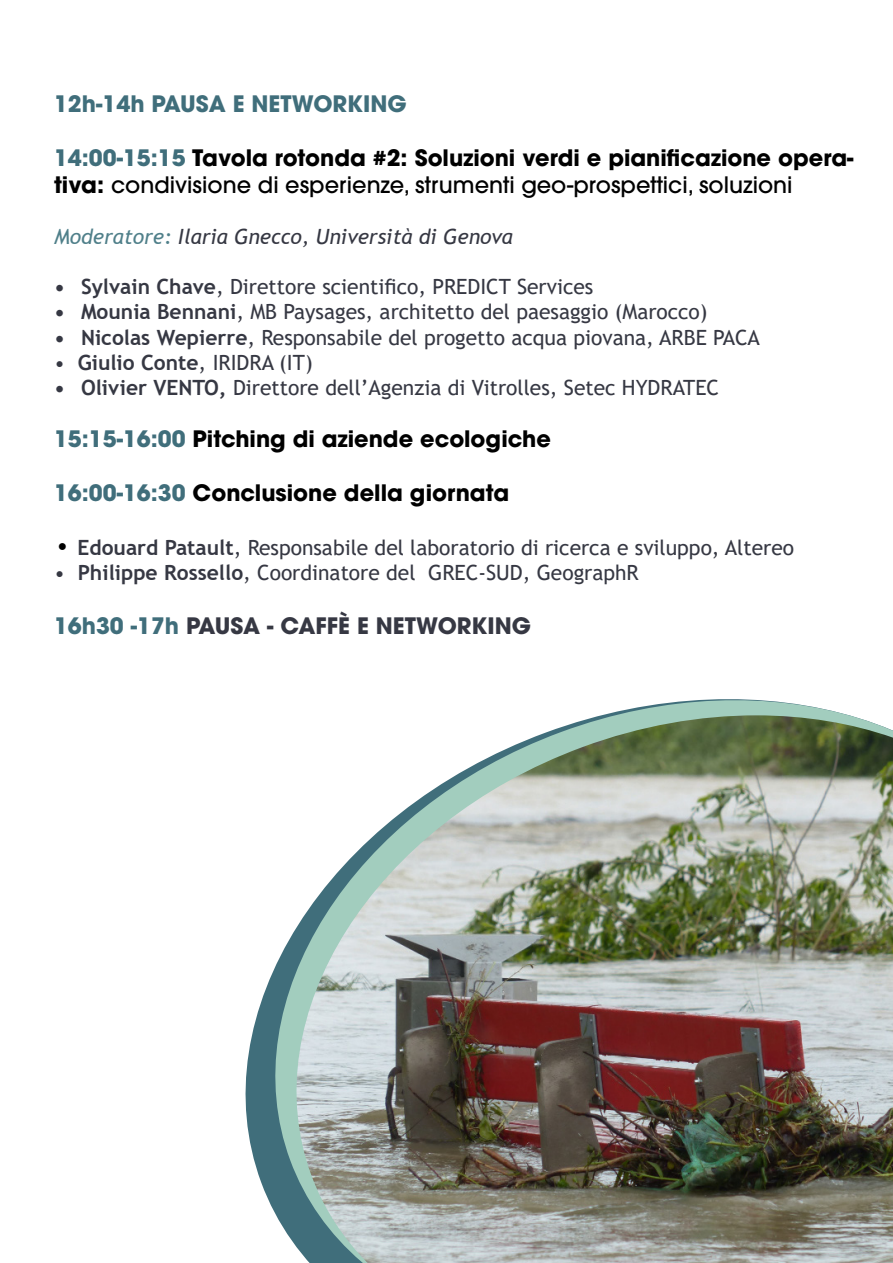
<style>
.page{position:relative;width:893px;height:1263px;background:#fff}
.page>*{position:absolute;margin:0;border:0;box-sizing:border-box;transform-origin:0 0}
.t1{font:500 22.5px/27px "ITC Avant Garde Pro";color:#000}
.t2{font:700 22.5px "ITC Avant Garde Pro";color:#000}
.t3{font:700 22.5px "ITC Avant Garde Pro";color:#363843}
.t4{font:700 22.5px "ITC Avant Garde Pro";color:#406e7b}
.t5{font:21px "Trebuchet MS";color:#363843}
.t6{font:italic 21px "Trebuchet MS";color:#363843}
.s1{font-weight:700;color:#406e7b}
.s2{font-weight:700}
.s3{color:#50808a}
.s4{color:#406e7b}
.s5{font-family:"ITC Avant Garde Pro";font-weight:700;font-size:22.5px;color:#000}
</style>
<div class="page">
<svg style="left:245px;top:699px;width:603px;height:527px"></svg>
<img style="left:282px;top:715px;width:611px;height:548px">
<p class="t4" style="left:54px;top:89px;width:354px">12h-14h PAUSA E NETWORKING</p>
<p class="t1" style="left:54px;top:144px;width:801px"><span class="s1">14:00-15:15</span> <span class="s2">Tavola rotonda #2: Soluzioni verdi e pianificazione opera&shy;tiva:</span> condivisione di esperienze, strumenti geo-prospettici, soluzioni</p>
<p class="t6" style="left:54px;top:223px;width:460px"><span class="s3">Moderatore:</span> Ilaria Gnecco, Università di Genova</p>
<p class="t5" style="left:54px;top:273px;width:541px"><span class="s2">• Sylvain Chave</span>, Direttore scientifico, PREDICT Services</p>
<p class="t5" style="left:54px;top:299px;width:655px"><span class="s2">• Mounia Bennani</span>, MB Paysages, architetto del paesaggio (Marocco)</p>
<p class="t5" style="left:54px;top:324px;width:707px"><span class="s2">• Nicolas Wepierre</span>, Responsabile del progetto acqua piovana, ARBE PACA</p>
<p class="t5" style="left:54px;top:349px;width:260px">• <span class="s2">Giulio Conte</span>, IRIDRA (IT)</p>
<p class="t5" style="left:54px;top:374px;width:667px"><span class="s2">• Olivier VENTO,</span> Direttore dell’Agenzia di Vitrolles, Setec HYDRATEC</p>
<p class="t2" style="left:54px;top:424px;width:498px"><span class="s4">15:15-16:00</span> Pitching di aziende ecologiche</p>
<p class="t2" style="left:54px;top:478px;width:457px"><span class="s4">16:00-16:30</span> Conclusione della giornata</p>
<p class="t5" style="left:54px;top:534px;width:742px"><span class="s5">•</span> <span class="s2">Edouard Patault</span>, Responsabile del laboratorio di ricerca e sviluppo, Altereo</p>
<p class="t5" style="left:54px;top:560px;width:586px">• <span class="s2">Philippe Rossello</span>, Coordinatore del GREC-SUD, GeographR</p>
<p class="t3" style="left:54px;top:611px;width:478px"><span class="s4">16h30 -17h</span> PAUSA - CAFFÈ E NETWORKING</p>
</div>
